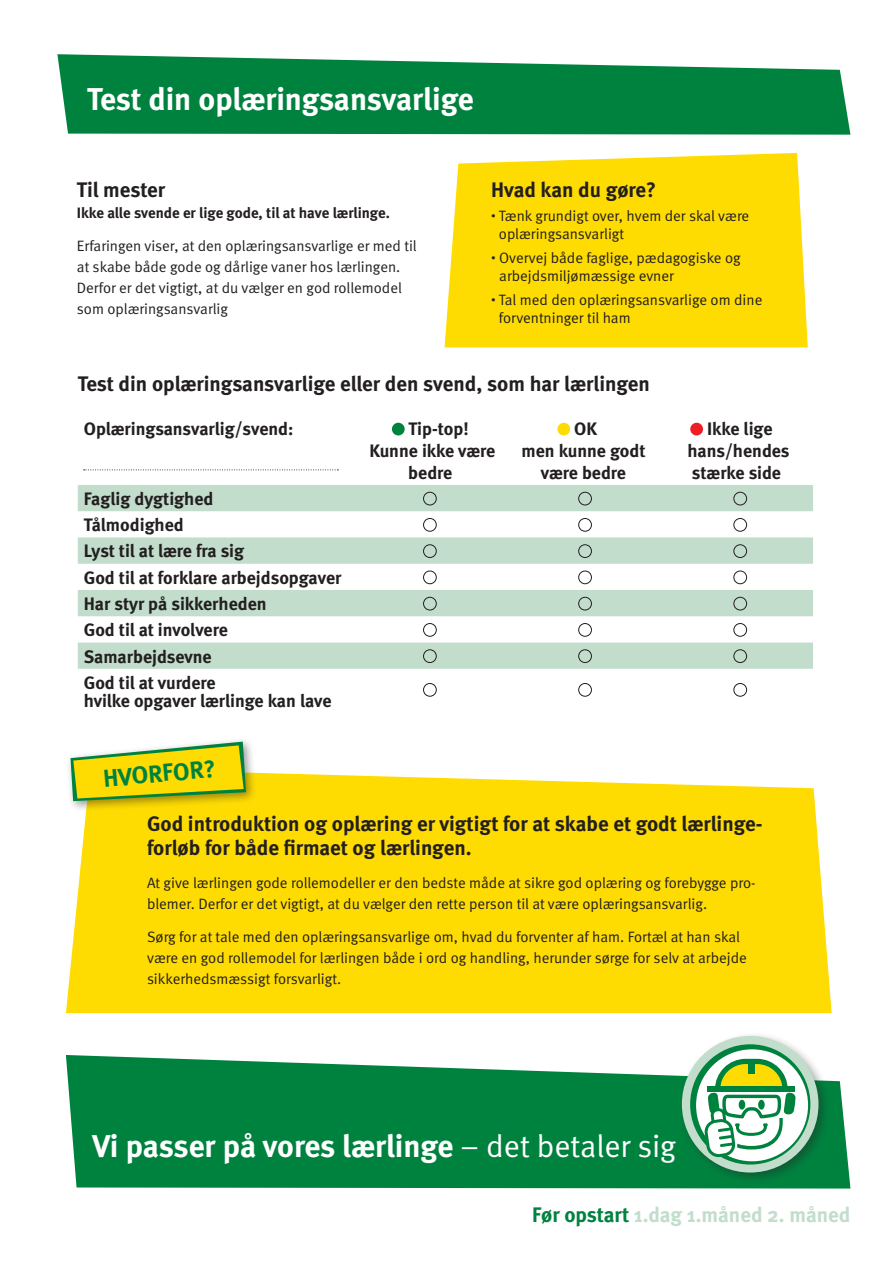
<style>
.page{position:relative;width:893px;height:1263px;background:#fff}
.page>*{position:absolute;margin:0;border:0;box-sizing:border-box;transform-origin:0 0}
.t1{font:700 31.5px "Meta";color:#fff}
.t2{font:700 24.45px "Meta";color:#00823f}
.t3{font:700 21px/24px "Meta";color:#231f20}
.t4{font:700 21px "Meta";color:#c2ddcb}
.t5{font:700 18px/26.2px "Meta";color:#231f20;text-align:center}
.t6{font:15px/21px "Meta Normal";color:#231f20}
.t7{font:700 15px "Meta";color:#231f20}
.s1{font-size:9px}
.s2{font-family:"Meta Normal";font-weight:400}
.s3{color:#00823f}
</style>
<div class="page">
<div style="left:66px;top:772px;width:766px;height:241px;background:#ffdc01"></div>
<svg style="left:66px;top:1055px;width:784px;height:133px;background:#188e51"></svg>
<div style="left:678px;top:1032px;width:153px;height:153px;background:#231f20;opacity:.38"></div>
<div style="left:682px;top:1036px;width:136px;height:136px;background:#c2ddcb;border-radius:50%"></div>
<svg style="left:690px;top:1044px;width:120px;height:120px"></svg>
<div style="left:696px;top:1049px;width:112px;height:112px;background:#fff;border-radius:50%"></div>
<svg style="left:704px;top:1059px;width:92px;height:98px"></svg>
<div style="left:739px;top:1100px;width:6px;height:9px;background:#00823f;border-radius:50%"></div>
<div style="left:758px;top:1100px;width:7px;height:9px;background:#00823f;border-radius:50%"></div>
<div style="left:445px;top:153px;width:363px;height:194px;background:#ffdc01"></div>
<div style="left:65px;top:737px;width:192px;height:75px;background:#231f20;opacity:.45"></div>
<svg style="left:70px;top:742px;width:176px;height:59px;background:#dad12d"></svg>
<svg style="left:78px;top:485px;width:735px;height:184px;fill:#c2ddcb"></svg>
<div style="left:392px;top:423px;width:13px;height:12px;background:#00823f;border-radius:50%"></div>
<div style="left:557px;top:423px;width:13px;height:12px;background:#ffdc01;border-radius:50%"></div>
<div style="left:690px;top:423px;width:13px;height:12px;background:#ee1d23;border-radius:50%"></div>
<svg style="left:84px;top:469px;width:254px;height:1px"></svg>
<svg style="left:57px;top:54px;width:793px;height:81px;background:#1f9156"></svg>
<div style="left:423px;top:492px;width:14px;height:13px;border:1px solid #231f20;border-radius:50%"></div>
<div style="left:578px;top:492px;width:14px;height:13px;border:1px solid #231f20;border-radius:50%"></div>
<div style="left:733px;top:492px;width:14px;height:13px;border:1px solid #231f20;border-radius:50%"></div>
<div style="left:423px;top:518px;width:14px;height:14px;border:1px solid #231f20;border-radius:50%"></div>
<div style="left:578px;top:518px;width:14px;height:14px;border:1px solid #231f20;border-radius:50%"></div>
<div style="left:733px;top:518px;width:14px;height:14px;border:1px solid #231f20;border-radius:50%"></div>
<div style="left:423px;top:544px;width:14px;height:14px;border:1px solid #231f20;border-radius:50%"></div>
<div style="left:578px;top:544px;width:14px;height:14px;border:1px solid #231f20;border-radius:50%"></div>
<div style="left:733px;top:544px;width:14px;height:14px;border:1px solid #231f20;border-radius:50%"></div>
<div style="left:423px;top:571px;width:14px;height:13px;border:1px solid #231f20;border-radius:50%"></div>
<div style="left:578px;top:571px;width:14px;height:13px;border:1px solid #231f20;border-radius:50%"></div>
<div style="left:733px;top:571px;width:14px;height:13px;border:1px solid #231f20;border-radius:50%"></div>
<div style="left:423px;top:597px;width:14px;height:13px;border:1px solid #231f20;border-radius:50%"></div>
<div style="left:578px;top:597px;width:14px;height:13px;border:1px solid #231f20;border-radius:50%"></div>
<div style="left:733px;top:597px;width:14px;height:13px;border:1px solid #231f20;border-radius:50%"></div>
<div style="left:423px;top:623px;width:14px;height:14px;border:1px solid #231f20;border-radius:50%"></div>
<div style="left:578px;top:623px;width:14px;height:14px;border:1px solid #231f20;border-radius:50%"></div>
<div style="left:733px;top:623px;width:14px;height:14px;border:1px solid #231f20;border-radius:50%"></div>
<div style="left:423px;top:649px;width:14px;height:14px;border:1px solid #231f20;border-radius:50%"></div>
<div style="left:578px;top:649px;width:14px;height:14px;border:1px solid #231f20;border-radius:50%"></div>
<div style="left:733px;top:649px;width:14px;height:14px;border:1px solid #231f20;border-radius:50%"></div>
<div style="left:423px;top:683px;width:14px;height:14px;border:1px solid #231f20;border-radius:50%"></div>
<div style="left:578px;top:683px;width:14px;height:14px;border:1px solid #231f20;border-radius:50%"></div>
<div style="left:733px;top:683px;width:14px;height:14px;border:1px solid #231f20;border-radius:50%"></div>
<h1 class="t1" style="left:87px;top:81px;width:388px">Test din oplæringsansvarlige</h1>
<h3 class="t3" style="left:77px;top:177px;width:90px">Til mester</h3>
<p class="t7" style="left:77px;top:204px;width:314px">Ikke alle svende er lige gode, til at have lærlinge.</p>
<p class="t6" style="left:77px;top:235px;width:341px">Erfaringen viser, at den oplæringsansvarlige er med til at skabe både gode og dårlige vaner hos lærlingen.<br>Derfor er det vigtigt, at du vælger en god rollemodel som oplæringsansvarlig</p>
<h3 class="t3" style="left:491px;top:177px;width:166px">Hvad kan du gøre?</h3>
<p class="t6" style="left:499px;top:206px;width:252px;line-height:18px;text-indent:-8px"><span class="s1">•</span> Tænk grundigt over, hvem der skal være oplæringsansvarligt</p>
<p class="t6" style="left:499px;top:248px;width:243px;line-height:18px;text-indent:-8px"><span class="s1">•</span> Overvej både faglige, pædagogiske og arbejdsmiljømæssige evner</p>
<p class="t6" style="left:499px;top:290px;width:265px;line-height:18px;text-indent:-8px"><span class="s1">•</span> Tal med den oplæringsansvarlige om dine forventninger til ham</p>
<h3 class="t3" style="left:78px;top:371px;width:574px">Test din oplæringsansvarlige eller den svend, som har lærlingen</h3>
<p class="t5" style="left:84px;top:416px;width:211px">Oplæringsansvarlig/svend:</p>
<p class="t5" style="left:408px;top:416px;width:62px">Tip-top!</p>
<p class="t5" style="left:369px;top:437px;width:127px">Kunne ikke være</p>
<p class="t5" style="left:408px;top:459px;width:46px">bedre</p>
<p class="t5" style="left:84px;top:485px;width:259px;text-align:left">Faglig dygtighed<br>Tålmodighed<br>Lyst til at lære fra sig<br>God til at forklare arbejdsopgaver<br>Har styr på sikkerheden<br>God til at involvere<br>Samarbejdsevne<br>God til at vurdere</p>
<p class="t5" style="left:84px;top:688px;width:249px">hvilke opgaver lærlinge kan lave</p>
<h2 class="t2" style="left:102px;top:764px;width:114px;rotate:-5deg">HVORFOR?</h2>
<p class="t5" style="left:521px;top:418px;width:125px;line-height:21.6px">OK<br>men kunne godt være bedre</p>
<p class="t5" style="left:688px;top:418px;width:103px;line-height:21.6px">Ikke lige hans/hendes stærke side</p>
<h3 class="t3" style="left:147px;top:811px;width:617px">God introduktion og oplæring er vigtigt for at skabe et godt lærlinge&shy;forløb for både firmaet og lærlingen.</h3>
<p class="t6" style="left:147px;top:872px;width:610px">At give lærlingen gode rollemodeller er den bedste måde at sikre god oplæring og forebygge pro&shy;blemer. Derfor er det vigtigt, at du vælger den rette person til at være oplæringsansvarlig.</p>
<p class="t6" style="left:147px;top:926px;width:601px">Sørg for at tale med den oplæringsansvarlige om, hvad du forventer af ham. Fortæl at han skal være en god rollemodel for lærlingen både i ord og handling, herunder sørge for selv at arbejde sikkerhedsmæssigt forsvarligt.</p>
<h1 class="t1" style="left:92px;top:1127px;width:585px">Vi passer på vores lærlinge <span class="s2">– det betaler sig</span></h1>
<h3 class="t4" style="left:532px;top:1202px;width:320px"><span class="s3">Før opstart</span> 1.dag 1.måned 2. måned</h3>
</div>
